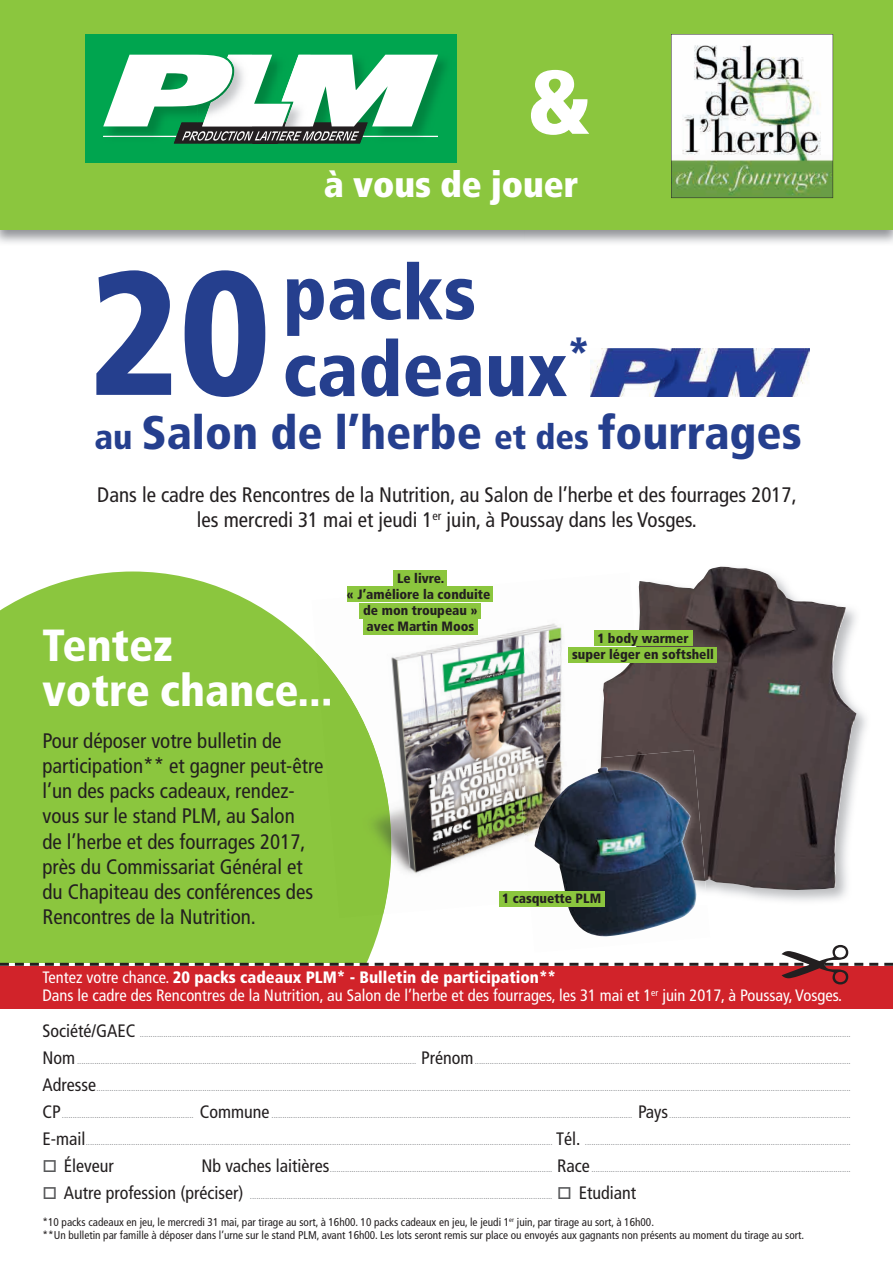
<style>
.page{position:relative;width:893px;height:1263px;background:#fff}
.page>*{position:absolute;margin:0;border:0;box-sizing:border-box;transform-origin:0 0}
.t1{font:900 condensed 175.35px "Frutiger";color:#253f8e}
.t2{font:900 condensed 90px "Frutiger";color:#fff}
.t3{font:900 condensed 76.65px/76.7px "Frutiger";color:#253f8e}
.t4{font:900 condensed 46.95px "Frutiger";color:#253f8e}
.t5{font:900 condensed 45px/45px "Frutiger";color:#fff}
.t6{font:900 condensed 36px "Frutiger";color:#fff}
.t7{font:condensed 21px/25.2px "Frutiger";color:#231f20;text-align:center}
.t8{font:condensed 18px "Frutiger";color:#231f20}
.t9{font:condensed 16.5px/18px "Frutiger";color:#fff}
.t10{font:900 condensed 13.5px/16.2px "Frutiger";color:#231f20;text-align:center}
.t11{font:condensed 11.25px/13.5px "Frutiger";color:#231f20}
.t12{font:condensed 9px "Frutiger";color:#939598}
.s1{font-size:34.8px}
.s2{font-weight:900}
.s3{font-size:18px;color:#231f20}
.s4{color:#57585a}
</style>
<div class="page">
<div style="left:0;top:571px;width:391px;height:392px;background:#8bc63e"></div>
<div style="left:0;top:0;width:893px;height:230px;background:#8bc63e"></div>
<svg style="left:671px;top:34px;width:162px;height:164px;background:#becab6"></svg>
<div style="left:85px;top:34px;width:371px;height:128px;background:#00a54f"></div>
<img style="left:311px;top:54px;width:135px;height:35px">
<img style="left:298px;top:54px;width:13px;height:1px">
<img style="left:129px;top:54px;width:69px;height:1px">
<img style="left:198px;top:54px;width:54px;height:1px">
<svg style="left:103px;top:55px;width:335px;height:89px"></svg>
<img style="left:311px;top:576px;width:275px;height:338px">
<img style="left:316px;top:652px;width:75px;height:266px">
<img style="left:318px;top:672px;width:12px;height:34px">
<div style="left:393px;top:571px;width:54px;height:15px;background:#8bc63e"></div>
<div style="left:347px;top:587px;width:145px;height:15px;background:#8bc63e"></div>
<div style="left:360px;top:603px;width:121px;height:15px;background:#8bc63e"></div>
<div style="left:363px;top:619px;width:115px;height:15px;background:#8bc63e"></div>
<div style="left:0;top:966px;width:893px;height:42px;background:#d1232a"></div>
<svg style="left:0;top:963px;width:9px;height:3px"></svg>
<svg style="left:15px;top:963px;width:9px;height:3px"></svg>
<svg style="left:30px;top:963px;width:9px;height:3px"></svg>
<svg style="left:45px;top:963px;width:9px;height:3px"></svg>
<svg style="left:60px;top:963px;width:9px;height:3px"></svg>
<svg style="left:75px;top:963px;width:9px;height:3px"></svg>
<svg style="left:90px;top:963px;width:9px;height:3px"></svg>
<svg style="left:105px;top:963px;width:9px;height:3px"></svg>
<svg style="left:120px;top:963px;width:9px;height:3px"></svg>
<svg style="left:135px;top:963px;width:9px;height:3px"></svg>
<svg style="left:150px;top:963px;width:9px;height:3px"></svg>
<svg style="left:165px;top:963px;width:9px;height:3px"></svg>
<svg style="left:180px;top:963px;width:9px;height:3px"></svg>
<svg style="left:195px;top:963px;width:9px;height:3px"></svg>
<svg style="left:210px;top:963px;width:9px;height:3px"></svg>
<svg style="left:225px;top:963px;width:9px;height:3px"></svg>
<svg style="left:240px;top:963px;width:9px;height:3px"></svg>
<svg style="left:255px;top:963px;width:9px;height:3px"></svg>
<svg style="left:270px;top:963px;width:9px;height:3px"></svg>
<svg style="left:285px;top:963px;width:9px;height:3px"></svg>
<svg style="left:300px;top:963px;width:9px;height:3px"></svg>
<svg style="left:315px;top:963px;width:9px;height:3px"></svg>
<svg style="left:330px;top:963px;width:9px;height:3px"></svg>
<svg style="left:345px;top:963px;width:8px;height:3px"></svg>
<svg style="left:359px;top:963px;width:9px;height:3px"></svg>
<svg style="left:374px;top:963px;width:9px;height:3px"></svg>
<svg style="left:389px;top:963px;width:9px;height:3px"></svg>
<svg style="left:404px;top:963px;width:9px;height:3px"></svg>
<svg style="left:419px;top:963px;width:9px;height:3px"></svg>
<svg style="left:434px;top:963px;width:9px;height:3px"></svg>
<svg style="left:449px;top:963px;width:9px;height:3px"></svg>
<svg style="left:464px;top:963px;width:9px;height:3px"></svg>
<svg style="left:479px;top:963px;width:9px;height:3px"></svg>
<svg style="left:494px;top:963px;width:9px;height:3px"></svg>
<svg style="left:509px;top:963px;width:9px;height:3px"></svg>
<svg style="left:524px;top:963px;width:9px;height:3px"></svg>
<svg style="left:539px;top:963px;width:9px;height:3px"></svg>
<svg style="left:554px;top:963px;width:9px;height:3px"></svg>
<svg style="left:569px;top:963px;width:9px;height:3px"></svg>
<svg style="left:584px;top:963px;width:9px;height:3px"></svg>
<svg style="left:599px;top:963px;width:9px;height:3px"></svg>
<svg style="left:614px;top:963px;width:9px;height:3px"></svg>
<svg style="left:629px;top:963px;width:9px;height:3px"></svg>
<svg style="left:644px;top:963px;width:9px;height:3px"></svg>
<svg style="left:659px;top:963px;width:9px;height:3px"></svg>
<svg style="left:674px;top:963px;width:9px;height:3px"></svg>
<svg style="left:689px;top:963px;width:9px;height:3px"></svg>
<svg style="left:704px;top:963px;width:9px;height:3px"></svg>
<svg style="left:719px;top:963px;width:9px;height:3px"></svg>
<svg style="left:734px;top:963px;width:9px;height:3px"></svg>
<svg style="left:749px;top:963px;width:9px;height:3px"></svg>
<svg style="left:764px;top:963px;width:9px;height:3px"></svg>
<svg style="left:854px;top:963px;width:9px;height:3px"></svg>
<svg style="left:869px;top:963px;width:9px;height:3px"></svg>
<svg style="left:884px;top:963px;width:9px;height:3px"></svg>
<img style="left:586px;top:630px;width:15px;height:120px">
<img style="left:601px;top:567px;width:255px;height:323px">
<div style="left:594px;top:631px;width:98px;height:15px;background:#8bc63e"></div>
<div style="left:568px;top:647px;width:149px;height:15px;background:#8bc63e"></div>
<img style="left:518px;top:759px;width:68px;height:132px">
<img style="left:699px;top:876px;width:8px;height:18px">
<img style="left:597px;top:750px;width:108px;height:131px">
<img style="left:534px;top:767px;width:165px;height:170px">
<div style="left:499px;top:891px;width:105px;height:15px;background:#8bc63e"></div>
<img style="left:590px;top:349px;width:219px;height:47px">
<svg style="left:779px;top:962px;width:69px;height:4px"></svg>
<h2 class="t2" style="left:527px;top:47px;width:66px">&amp;</h2>
<h3 class="t6" style="left:324px;top:162px;width:256px">à vous de jouer</h3>
<h1 class="t1" style="left:88px;top:228px;width:184px">20</h1>
<h3 class="t3" style="left:283px;top:254px;width:309px">packs cadeaux<sup>*</sup></h3>
<h3 class="t4" style="left:94px;top:404px;width:709px"><span class="s1">au</span> Salon de l’herbe <span class="s1">et des</span> fourrages</h3>
<h3 class="t7" style="left:97px;top:482px;width:701px">Dans le cadre des Rencontres de la Nutrition, au Salon de l’herbe et des fourrages 2017, les mercredi 31 mai et jeudi 1<sup>er</sup> juin, à Poussay dans les Vosges.</h3>
<h3 class="t5" style="left:42px;top:622px;width:291px">Tentez<br>votre chance...</h3>
<p class="t7" style="left:42px;top:728px;width:283px;text-align:left">Pour déposer votre bulletin de participation** et gagner peut-être l’un des packs cadeaux, rendez&shy;vous sur le stand PLM, au Salon<br>de l’herbe et des fourrages 2017, près du Commissariat Général et du Chapiteau des conférences des<br>Rencontres de la Nutrition.</p>
<h3 class="t10" style="left:347px;top:570px;width:145px">Le livre.<br>« J’améliore la conduite de mon troupeau » avec Martin Moos</h3>
<h3 class="t10" style="left:572px;top:630px;width:143px">1 body warmer<br>super léger en softshell</h3>
<h3 class="t10" style="left:502px;top:890px;width:100px">1 casquette PLM</h3>
<h3 class="t9" style="left:42px;top:968px;width:801px">Tentez votre chance. <span class="s2">20 packs cadeaux PLM* - Bulletin de participation**<br></span>Dans le cadre des Rencontres de la Nutrition, au Salon de l’herbe et des fourrages, les 31 mai et 1<sup>er</sup> juin 2017, à Poussay, Vosges.</h3>
<p class="t12" style="left:42px;top:1028px;width:809px"><span class="s3">Société/GAEC</span> .........................................................................................................................................................................................................................................................................................................................................</p>
<p class="t12" style="left:42px;top:1055px;width:809px"><span class="s3">Nom</span> ............................................................................................................................................................. <span class="s3">Prénom</span>..............................................................................................................................................................................</p>
<p class="t12" style="left:42px;top:1082px;width:809px"><span class="s3">Adresse</span>.............................................................................................................................................................................................................................................................................................................................................................</p>
<p class="t12" style="left:42px;top:1109px;width:809px"><span class="s3">CP</span> ............................................................. <span class="s3">Commune</span> ....................................................................................................................................................................... <span class="s3">Pays</span> ....................................................................................</p>
<p class="t12" style="left:42px;top:1136px;width:809px"><span class="s3">E-mail</span>........................................................................................................................................................................................................................ <span class="s3">Tél.</span> ...........................................................................................................................</p>
<h3 class="t8" style="left:42px;top:1155px;width:73px"><span class="s4">□</span> Éleveur</h3>
<p class="t12" style="left:201px;top:1163px;width:650px"><span class="s3">Nb vaches laitières</span> ....................................................................................................... <span class="s3">Race</span> ........................................................................................................................</p>
<p class="t12" style="left:42px;top:1190px;width:595px"><span class="s4">□</span> <span class="s3">Autre profession (préciser)</span> ............................................................................................................................................ <span class="s4">□</span> <span class="s3">Etudiant</span></p>
<p class="t11" style="left:42px;top:1215px;width:763px">*10 packs cadeaux en jeu, le mercredi 31 mai, par tirage au sort, à 16h00. 10 packs cadeaux en jeu, le jeudi 1<sup>er</sup> juin, par tirage au sort, à 16h00.<br>**Un bulletin par famille à déposer dans l’urne sur le stand PLM, avant 16h00. Les lots seront remis sur place ou envoyés aux gagnants non présents au moment du tirage au sort.</p>
</div>
